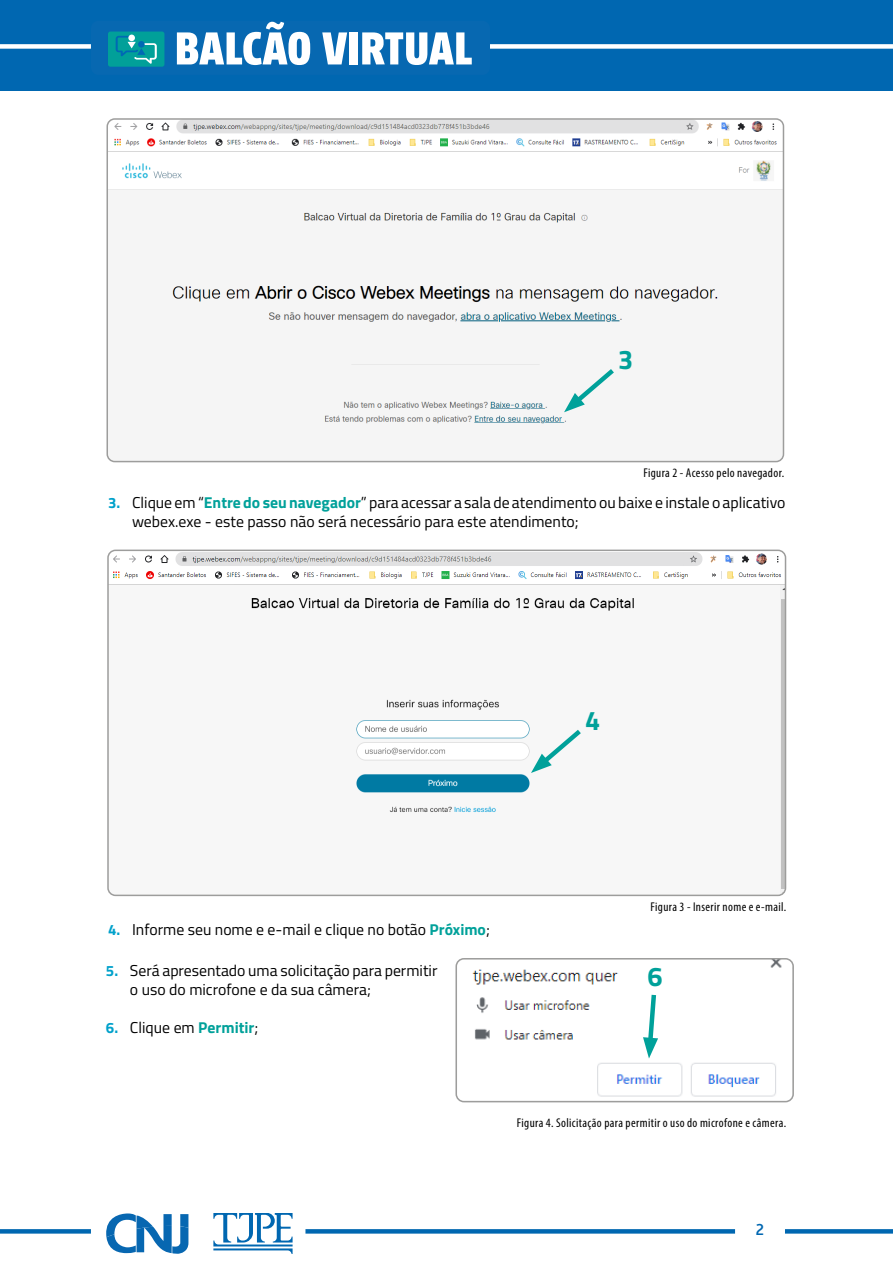
<style>
.page{position:relative;width:893px;height:1263px;background:#fff}
.page>*{position:absolute;margin:0;border:0;box-sizing:border-box;transform-origin:0 0}
.t1{font:700 27px "Titillium Web";color:#00a19a}
.t2{font:15.75px/18.9px "Titillium Web";color:#000}
.t3{font:500 15.75px "Alwyn New";color:#0067b1}
.t4{font:condensed 12.75px "Myriad Pro";letter-spacing:.03em;color:#000}
.s1{font-weight:700;font-size:15px;color:#00a1cb}
.s2{font-weight:700;color:#00a19a}
</style>
<div class="page">
<svg style="left:0;top:1229px;width:893px;height:4px;background:#086bb3"></svg>
<div style="left:0;top:0;width:893px;height:90px;background:#0067b1"></div>
<div style="left:0;top:44px;width:893px;height:5px;background:#fff"></div>
<div style="left:91px;top:21px;width:399px;height:54px;background:#0768b1;border-radius:8px"></div>
<svg style="left:177px;top:22px;width:133px;height:43px"></svg>
<svg style="left:322px;top:32px;width:25px;height:32px"></svg>
<div style="left:350px;top:32px;width:8px;height:32px;background:#fff"></div>
<svg style="left:362px;top:32px;width:110px;height:33px"></svg>
<div style="left:108px;top:32px;width:56px;height:35px;background:#01a099;border-radius:2px"></div>
<div style="left:128px;top:35px;width:7px;height:6px;background:#fff;border-radius:50%"></div>
<svg style="left:116px;top:36px;width:41px;height:28px"></svg>
<div style="left:91px;top:1206px;width:214px;height:55px;background:#fff;border-radius:8px"></div>
<div style="left:735px;top:1206px;width:50px;height:55px;background:#fff;border-radius:8px"></div>
<svg style="left:106px;top:1213px;width:82px;height:41px"></svg>
<svg style="left:213px;top:1213px;width:80px;height:41px"></svg>
<img style="left:109px;top:121px;width:674px;height:341px">
<div style="left:106px;top:118px;width:678px;height:344px;border:2px solid #9d9d9c;border-radius:8px"></div>
<img style="left:110px;top:550px;width:675px;height:345px">
<div style="left:107px;top:550px;width:679px;height:346px;border:2px solid #9d9d9c;border-radius:8px"></div>
<img style="left:458px;top:961px;width:333px;height:138px">
<div style="left:455px;top:958px;width:339px;height:144px;border:2px solid #9d9d9c;border-radius:8px"></div>
<svg style="left:564px;top:364px;width:55px;height:48px"></svg>
<svg style="left:531px;top:725px;width:55px;height:48px"></svg>
<svg style="left:643px;top:990px;width:16px;height:68px"></svg>
<h1 class="t1" style="left:618px;top:339px;width:17px">3</h1>
<p class="t4" style="left:643px;top:465px;width:142px">Figura 2 - Acesso pelo navegador.</p>
<p class="t2" style="left:132px;top:492px;width:655px;text-indent:-24px"><span class="s1">3.</span> Clique em “<span class="s2">Entre do seu navegador</span>” para acessar a sala de atendimento ou baixe e instale o aplicativo webex.exe - este passo não será necessário para este atendimento;</p>
<h1 class="t1" style="left:585px;top:700px;width:17px">4</h1>
<p class="t2" style="left:108px;top:919px;width:383px"><span class="s1">4.</span> Informe seu nome e e-mail e clique no botão <span class="s2">Próximo</span>;</p>
<p class="t2" style="left:130px;top:960px;width:309px;text-indent:-24px"><span class="s1">5.</span> Será apresentado uma solicitação para permitir o uso do microfone e da sua câmera;</p>
<p class="t2" style="left:106px;top:1017px;width:154px"><span class="s1">6.</span> Clique em <span class="s2">Permitir</span>;</p>
<p class="t4" style="left:650px;top:899px;width:137px">Figura 3 - Inserir nome e e-mail.</p>
<h1 class="t1" style="left:648px;top:955px;width:17px">6</h1>
<p class="t4" style="left:517px;top:1115px;width:271px">Figura 4. Solicitação para permitir o uso do microfone e câmera.</p>
<p class="t3" style="left:756px;top:1220px;width:10px">2</p>
</div>
